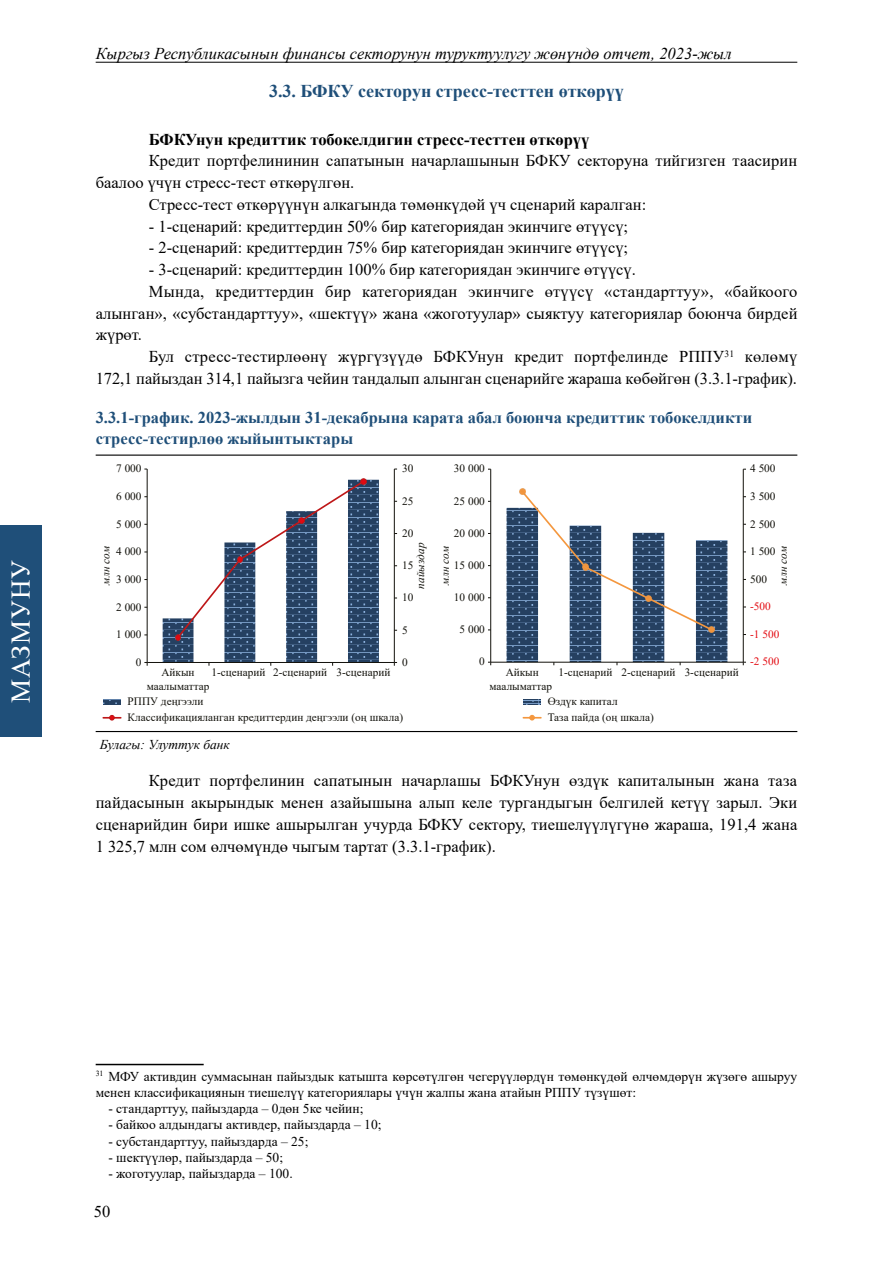
<style>
.page{position:relative;width:893px;height:1263px;background:#fff}
.page>*{position:absolute;margin:0;border:0;box-sizing:border-box;transform-origin:0 0}
.t1{font:27px "Times New Roman";letter-spacing:.035em;color:#fff}
.t2{font:700 18px "Times New Roman";color:#1f4f79}
.t3{font:16.5px/21.8px "Times New Roman";color:#000;text-align:justify}
.t4{font:700 16.5px/21.8px "Times New Roman";color:#1f4f79}
.t5{font:italic 16.5px "Times New Roman";color:#000}
.t6{font:700 16.5px "Times New Roman";color:#000}
.t7{font:13.5px/16.2px "Times New Roman";color:#000}
.t8{font:italic 13.5px "Times New Roman";color:#000}
.t9{font:11.25px/13.5px "Times New Roman";color:#12110b;text-align:center}
.t10{font:italic 11.25px "Times New Roman";color:#12110b}
.t11{font:11.25px "Times New Roman";color:#e30c13}
</style>
<div class="page">
<hr style="left:96px;top:62px;width:701px;height:1px;background:#000">
<hr style="left:96px;top:455px;width:701px;height:1px;background:#000">
<hr style="left:96px;top:731px;width:701px;height:1px;background:#000">
<hr style="left:394px;top:469px;width:1px;height:193px;background:#12110b">
<hr style="left:147px;top:469px;width:1px;height:193px;background:#12110b">
<hr style="left:147px;top:662px;width:247px;height:1px;background:#12110b">
<svg style="left:163px;top:478px;width:216px;height:188px"></svg>
<svg style="left:103px;top:700px;width:18px;height:4px"></svg>
<svg style="left:103px;top:715px;width:18px;height:5px"></svg>
<hr style="left:743px;top:469px;width:1px;height:193px;background:#12110b">
<hr style="left:490px;top:469px;width:1px;height:193px;background:#12110b">
<hr style="left:491px;top:662px;width:252px;height:1px;background:#12110b">
<svg style="left:506px;top:488px;width:221px;height:177px"></svg>
<svg style="left:523px;top:700px;width:18px;height:4px"></svg>
<svg style="left:523px;top:715px;width:18px;height:5px"></svg>
<hr style="left:96px;top:1064px;width:108px;height:1px;background:#000">
<div style="left:0;top:526px;width:41px;height:211px;background:#1f4f79"></div>
<h1 class="t1" style="left:2px;top:703px;width:145px;rotate:-90deg">МАЗМУНУ</h1>
<p class="t5" style="left:96px;top:42px;width:637px">Кыргыз Республикасынын финансы секторунун туруктуулугу жөнүндө отчет, 2023-жыл</p>
<p class="t2" style="left:269px;top:78px;width:356px">3.3. БФКУ секторун стресс-тесттен өткөрүү</p>
<p class="t6" style="left:149px;top:127px;width:442px">БФКУнун кредиттик тобокелдигин стресс-тесттен өткөрүү</p>
<p class="t3" style="left:149px;top:149px;width:650px">Кредит портфелининин сапатынын начарлашынын БФКУ секторуна тийгизген таасирин</p>
<p class="t3" style="left:96px;top:171px;width:260px">баалоо үчүн стресс-тест өткөрүлгөн.</p>
<p class="t3" style="left:149px;top:193px;width:499px">Стресс-тест өткөрүүнүн алкагында төмөнкүдөй үч сценарий каралган:</p>
<p class="t3" style="left:149px;top:215px;width:481px">- 1-сценарий: кредиттердин 50% бир категориядан экинчиге өтүүсү;</p>
<p class="t3" style="left:149px;top:236px;width:481px">- 2-сценарий: кредиттердин 75% бир категориядан экинчиге өтүүсү;</p>
<p class="t3" style="left:149px;top:258px;width:489px">- 3-сценарий: кредиттердин 100% бир категориядан экинчиге өтүүсү.</p>
<p class="t3" style="left:149px;top:280px;width:650px">Мында, кредиттердин бир категориядан экинчиге өтүүсү «стандарттуу», «байкоого</p>
<p class="t3" style="left:96px;top:302px;width:703px">алынган», «субстандарттуу», «шектүү» жана «жоготуулар» сыяктуу категориялар боюнча бирдей</p>
<p class="t3" style="left:96px;top:323px;width:48px">жүрөт.</p>
<p class="t3" style="left:149px;top:345px;width:650px">Бул стресс-тестирлөөнү жүргүзүүдө БФКУнун кредит портфелинде РППУ<sup>31</sup> көлөмү</p>
<p class="t3" style="left:96px;top:367px;width:703px">172,1 пайыздан 314,1 пайызга чейин тандалып алынган сценарийге жараша көбөйгөн (3.3.1-график).</p>
<p class="t4" style="left:96px;top:406px;width:658px">3.3.1-график. 2023-жылдын 31-декабрына карата абал боюнча кредиттик тобокелдикти стресс-тестирлөө жыйынтыктары</p>
<p class="t9" style="left:116px;top:461px;width:27px">7 000</p>
<p class="t9" style="left:402px;top:461px;width:13px">30</p>
<p class="t9" style="left:454px;top:462px;width:32px">30 000</p>
<p class="t9" style="left:750px;top:462px;width:27px">4 500</p>
<p class="t9" style="left:116px;top:489px;width:27px">6 000</p>
<p class="t9" style="left:402px;top:494px;width:13px">25</p>
<p class="t9" style="left:454px;top:494px;width:32px">25 000</p>
<p class="t9" style="left:750px;top:489px;width:27px">3 500</p>
<p class="t9" style="left:116px;top:517px;width:27px">5 000</p>
<p class="t9" style="left:402px;top:526px;width:13px">20</p>
<p class="t9" style="left:454px;top:526px;width:32px">20 000</p>
<p class="t9" style="left:750px;top:517px;width:27px">2 500</p>
<p class="t10" style="left:98px;top:584px;width:40px;rotate:-90deg">млн сом</p>
<p class="t9" style="left:116px;top:544px;width:27px">4 000</p>
<p class="t9" style="left:116px;top:572px;width:27px">3 000</p>
<p class="t10" style="left:413px;top:589px;width:49px;rotate:-90deg">пайыздар</p>
<p class="t9" style="left:402px;top:558px;width:13px">15</p>
<p class="t10" style="left:437px;top:584px;width:40px;rotate:-90deg">млн сом</p>
<p class="t10" style="left:775px;top:584px;width:40px;rotate:-90deg">млн сом</p>
<p class="t9" style="left:750px;top:544px;width:27px">1 500</p>
<p class="t9" style="left:454px;top:558px;width:32px">15 000</p>
<p class="t9" style="left:750px;top:572px;width:18px">500</p>
<p class="t9" style="left:116px;top:600px;width:27px">2 000</p>
<p class="t9" style="left:402px;top:590px;width:13px">10</p>
<p class="t9" style="left:454px;top:590px;width:32px">10 000</p>
<p class="t11" style="left:750px;top:598px;width:22px">-500</p>
<p class="t9" style="left:116px;top:627px;width:27px">1 000</p>
<p class="t9" style="left:402px;top:623px;width:7px">5</p>
<p class="t9" style="left:460px;top:622px;width:27px">5 000</p>
<p class="t11" style="left:750px;top:626px;width:31px">-1 500</p>
<p class="t9" style="left:136px;top:655px;width:7px">0</p>
<p class="t9" style="left:402px;top:655px;width:7px">0</p>
<p class="t9" style="left:479px;top:654px;width:7px">0</p>
<p class="t11" style="left:750px;top:654px;width:31px">-2 500</p>
<p class="t9" style="left:147px;top:665px;width:64px">Айкын маалыматтар</p>
<p class="t9" style="left:211px;top:665px;width:181px">1-сценарий 2-сценарий 3-сценарий</p>
<p class="t9" style="left:490px;top:665px;width:64px">Айкын маалыматтар</p>
<p class="t9" style="left:558px;top:665px;width:182px">1-сценарий 2-сценарий 3-сценарий</p>
<p class="t9" style="left:128px;top:693px;width:277px;line-height:15.8px;text-align:left">РППУ деңгээли<br>Классификацияланган кредиттердин деңгээли (оң шкала)</p>
<p class="t9" style="left:548px;top:693px;width:108px;line-height:15.8px;text-align:left">Өздүк капитал<br>Таза пайда (оң шкала)</p>
<p class="t8" style="left:100px;top:736px;width:132px">Булагы: Улуттук банк</p>
<p class="t3" style="left:96px;top:769px;width:703px;text-indent:53px">Кредит портфелинин сапатынын начарлашы БФКУнун өздүк капиталынын жана таза пайдасынын акырындык менен азайышына алып келе тургандыгын белгилей кетүү зарыл. Эки сценарийдин бири ишке ашырылган учурда БФКУ сектору, тиешелүүлүгүнө жараша, 191,4 жана 1 325,7 млн сом өлчөмүндө чыгым тартат (3.3.1-график).</p>
<p class="t7" style="left:96px;top:1068px;width:703px"><sup>31</sup> МФУ активдин суммасынан пайыздык катышта көрсөтүлгөн чегерүүлөрдүн төмөнкүдөй өлчөмдөрүн жүзөгө ашыруу менен классификациянын тиешелүү категориялары үчүн жалпы жана атайын РППУ түзүшөт:</p>
<p class="t7" style="left:108px;top:1100px;width:257px">- стандарттуу, пайыздарда – 0дөн 5ке чейин;</p>
<p class="t7" style="left:108px;top:1116px;width:275px">- байкоо алдындагы активдер, пайыздарда – 10;</p>
<p class="t7" style="left:108px;top:1132px;width:202px">- субстандарттуу, пайыздарда – 25;</p>
<p class="t7" style="left:108px;top:1149px;width:176px">- шектүүлөр, пайыздарда – 50;</p>
<p class="t7" style="left:108px;top:1165px;width:186px">- жоготуулар, пайыздарда – 100.</p>
<p class="t3" style="left:94px;top:1200px;width:18px">50</p>
</div>
